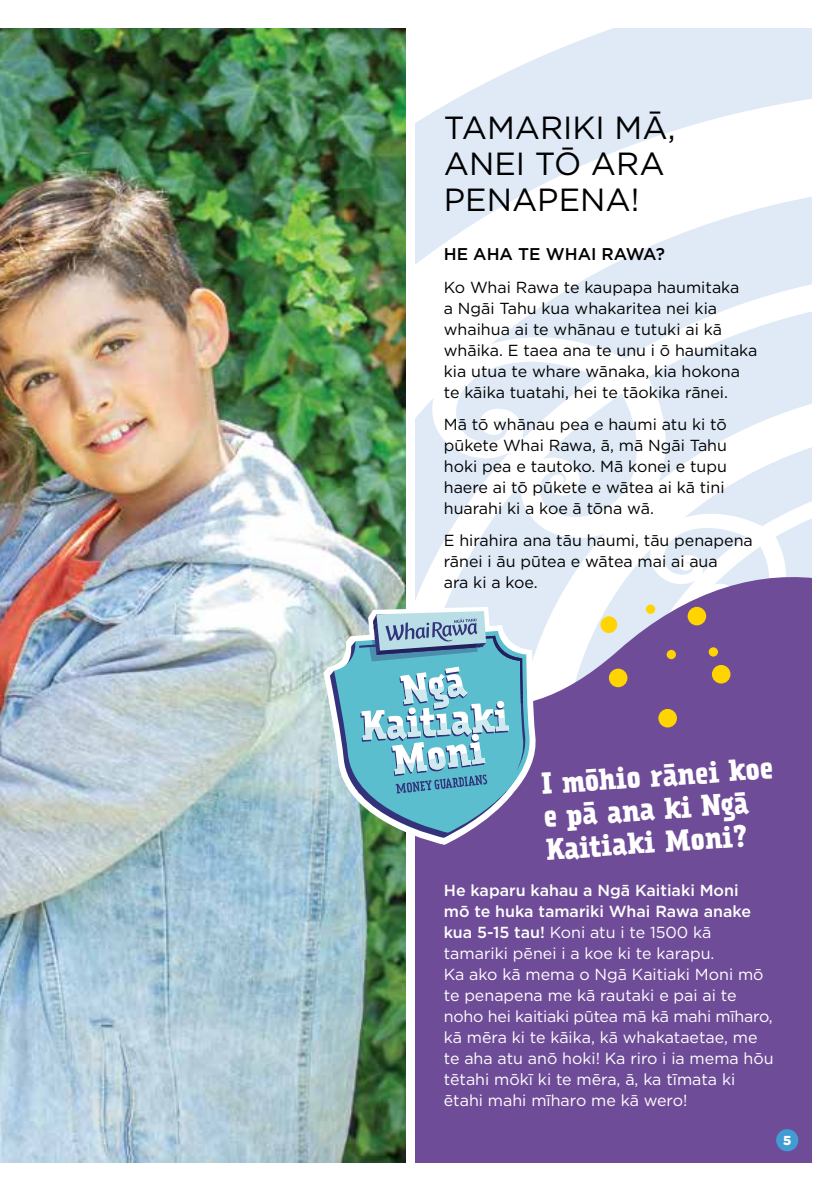
<style>
.page{position:relative;width:840px;height:1191px;background:#fff}
.page>*{position:absolute;margin:0;border:0;box-sizing:border-box;transform-origin:0 0}
.t1{font:32px/36px "Gotham";color:#000}
.t2{font:700 26.6px/32.8px "Prater Serif Pro";color:#fff}
.t3{font:500 17px "Gotham";color:#000}
.t4{font:16px/21px "Gotham";color:#000}
.t5{font:16px/21px "Gotham";color:#fff}
.t6{font:900 13px "Gotham";color:#fff}
.s1{font-weight:500}
</style>
<div class="page">
<img style="left:0;top:28px;width:405px;height:1134px">
<svg style="left:415px;top:28px;width:396px;height:374px;fill:#dfeaf6"></svg>
<svg style="left:415px;top:402px;width:396px;height:760px;background:#9780b6"></svg>
<svg style="left:323px;top:607px;width:214px;height:238px;background:#acb5c3"></svg>
<svg style="left:330px;top:636px;width:201px;height:202px"></svg>
<svg style="left:330px;top:670px;width:4px;height:7px"></svg>
<svg style="left:334px;top:631px;width:201px;height:201px"></svg>
<svg style="left:351px;top:611px;width:175px;height:192px;background:#7ebcce"></svg>
<div style="left:687px;top:607px;width:18px;height:18px;background:#ffd400;border-radius:50%"></div>
<svg style="left:645px;top:604px;width:9px;height:10px"></svg>
<div style="left:708px;top:647px;width:9px;height:9px;background:#ffd400;border-radius:50%"></div>
<div style="left:666px;top:650px;width:9px;height:9px;background:#ffd400;border-radius:50%"></div>
<div style="left:711px;top:665px;width:19px;height:18px;background:#ffd400;border-radius:50%"></div>
<div style="left:658px;top:709px;width:18px;height:18px;background:#ffd400;border-radius:50%"></div>
<div style="left:608px;top:668px;width:19px;height:19px;background:#ffd400;border-radius:50%"></div>
<div style="left:600px;top:616px;width:17px;height:17px;background:#ffd400;border-radius:50%"></div>
<div style="left:775px;top:1129px;width:22px;height:22px;background:#419cd4;border-radius:50%"></div>
<h1 class="t1" style="left:443px;top:109px;width:233px">TAMARIKI MĀ,<br>ANEI TŌ ARA<br>PENAPENA!</h1>
<p class="t3" style="left:443px;top:243px;width:222px">HE AHA TE WHAI RAWA?</p>
<p class="t4" style="left:443px;top:276px;width:315px">Ko Whai Rawa te kaupapa haumitaka<br>a Ngāi Tahu kua whakaritea nei kia whaihua ai te whānau e tutuki ai kā whāika. E taea ana te unu i ō haumitaka kia utua te whare wānaka, kia hokona te kāika tuatahi, hei te tāokika rānei.</p>
<p class="t4" style="left:443px;top:413px;width:284px">Mā tō whānau pea e haumi atu ki tō pūkete Whai Rawa, ā, mā Ngāi Tahu hoki pea e tautoko. Mā konei e tupu haere ai tō pūkete e wātea ai kā tini huarahi ki a koe ā tōna wā.</p>
<p class="t4" style="left:443px;top:530px;width:310px">E hirahira ana tāu haumi, tāu penapena rānei i āu pūtea e wātea mai ai aua<br>ara ki a koe.</p>
<h2 class="t2" style="left:540px;top:767px;width:233px;rotate:-4deg">I mōhio rānei koe e pā ana ki Ngā<br>Kaitiaki Moni?</h2>
<p class="t5" style="left:443px;top:879px;width:331px"><span class="s1">He kaparu kahau a Ngā Kaitiaki Moni<br>mō te huka tamariki Whai Rawa anake kua 5-15 tau!</span> Koni atu i te 1500 kā tamariki pēnei i a koe ki te karapu.<br>Ka ako kā mema o Ngā Kaitiaki Moni mō te penapena me kā rautaki e pai ai te noho hei kaitiaki pūtea mā kā mahi mīharo, kā mēra ki te kāika, kā whakataetae, me te aha atu anō hoki! Ka riro i ia mema hōu tētahi mōkī ki te mēra, ā, ka tīmata ki ētahi mahi mīharo me kā wero!</p>
<p class="t6" style="left:782px;top:1131px;width:10px">5</p>
</div>
